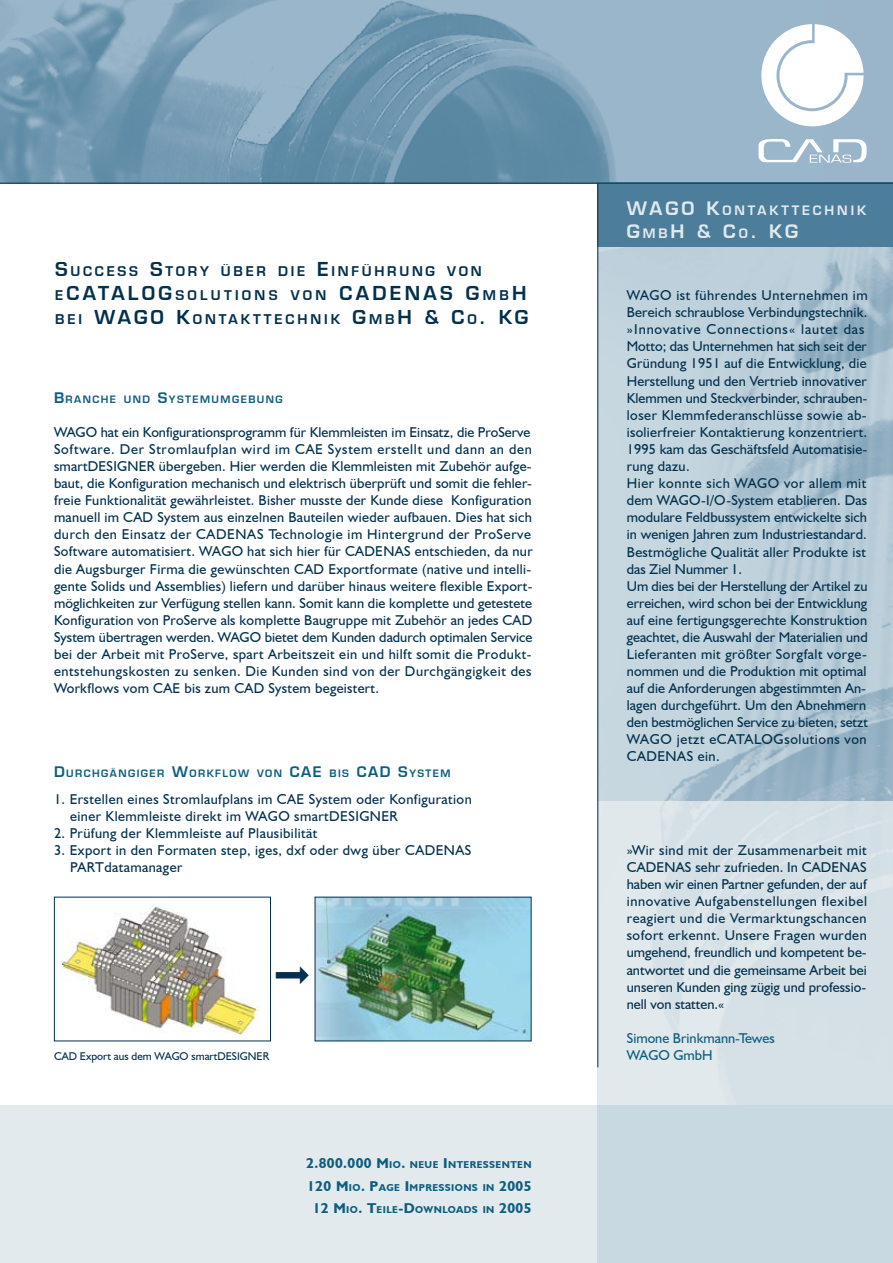
<style>
.page{position:relative;width:893px;height:1263px;background:#fff}
.page>*{position:absolute;margin:0;border:0;box-sizing:border-box;transform-origin:0 0}
.t1{font:700 18.75px "Euromode";color:#02304d}
.t2{font:700 18.15px "Euromode";color:#e3eaee}
.t3{font:14.25px/17.1px "Humanist 521 BT";letter-spacing:.02em;color:#02304d}
.t4{font:14.25px/17.1px "Humanist 521 BT";letter-spacing:.04em;color:#02304d}
.t5{font:14.25px/17.1px "Humanist 521 BT";color:#0d5e7e}
.t6{font:14.1px/17px "Humanist 521 BT";color:#02304d}
.t7{font:14.1px "Humanist 521 BT";letter-spacing:.04em;color:#02304d}
.t8{font:700 13.2px/24px "Euromode";letter-spacing:.205em;color:#02304d}
.t9{font:700 12.75px "Euromode";letter-spacing:.23em;color:#e3eaee}
.t10{font:11.25px "Humanist 521 BT";color:#02304d}
.t11{font:700 10.05px "Humanist 521 BT";letter-spacing:.045em;color:#0d5e7e}
.t12{font:700 10.05px "Euromode";letter-spacing:.145em;color:#0d5e7e}
.s1{font-size:18.75px}
.s2{font-size:13.2px}
.s3{font-size:14.25px}
.s4{font-size:18.15px}
.s5{font-size:12.75px}
.s6{font-size:14.1px}
</style>
<div class="page">
<div style="left:0;top:0;width:893px;height:184px;background:#9ab5c9"></div>
<img style="left:0;top:0;width:823px;height:183px">
<img style="left:598px;top:247px;width:295px;height:554px">
<div style="left:598px;top:183px;width:295px;height:64px;background:#4c7e9b"></div>
<div style="left:0;top:1106px;width:893px;height:157px;background:#e3eaee"></div>
<div style="left:597px;top:1106px;width:296px;height:157px;background:#c9d9e2"></div>
<svg style="left:761px;top:24px;width:103px;height:102px"></svg>
<svg style="left:759px;top:139px;width:108px;height:24px"></svg>
<hr style="left:597px;top:184px;width:1px;height:883px;background:#02304d">
<hr style="left:0;top:183px;width:893px;height:1px;background:#02304d">
<img style="left:62px;top:906px;width:197px;height:129px">
<div style="left:54px;top:897px;width:217px;height:144px;border:1px solid #02304d"></div>
<img style="left:317px;top:899px;width:212px;height:140px">
<p class="t8" style="left:55px;top:259px;width:428px"><span class="s1">S</span>UCCESS <span class="s1">S</span>TORY ÜBER DIE <span class="s1">E</span>INFÜHRUNG VON<br>E<span class="s1">CATALOG</span> SOLUTIONS VON <span class="s1">CADEN</span></p>
<h1 class="t1" style="left:424px;top:281px;width:102px">AS G<span class="s2">MB</span>H</h1>
<h1 class="t1" style="left:55px;top:305px;width:95px"><span class="s2">BEI</span> WAGO</h1>
<p class="t8" style="left:176px;top:307px;width:352px"><span class="s1">K</span>ONTAK TTECHNIK <span class="s1">G</span>MB<span class="s1">H &amp; C</span>O<span class="s1">. KG</span></p>
<p class="t12" style="left:54px;top:392px;width:230px"><span class="s3">B</span>RANCHE UND <span class="s3">S</span>YSTEMUMGEBUNG</p>
<p class="t3" style="left:54px;top:423px;width:480px">WAGO hat ein Konfigurationsprogramm für Klemmleisten im Einsatz, die ProServe Software. Der Stromlaufplan wird im CAE System erstellt und dann an den smartDESIGNER übergeben. Hier werden die Klemmleisten mit Zubehör aufge&shy;baut, die Konfiguration mechanisch und elektrisch überprüft und somit die fehler&shy;freie Funktionalität gewährleistet. Bisher musste der Kunde diese Konfiguration manuell im CAD System aus einzelnen Bauteilen wieder aufbauen. Dies hat sich durch den Einsatz der CADENAS Technologie im Hintergrund der ProServe Software automatisiert. WAGO hat sich hier für CADENAS entschieden, da nur die Augsburger Firma die gewünschten CAD Exportformate (native und intelli&shy;gente Solids und Assemblies) liefern und darüber hinaus weitere flexible Export&shy;möglichkeiten zur Verfügung stellen kann. Somit kann die komplette und getestete Konfiguration von ProServe als komplette Baugruppe mit Zubehör an jedes CAD System übertragen werden. WAGO bietet dem Kunden dadurch optimalen Service bei der Arbeit mit ProServe, spart Arbeitszeit ein und hilft somit die Produkt&shy;entstehungskosten zu senken. Die Kunden sind von der Durchgängigkeit des Workflows vom CAE bis zum CAD System begeistert.</p>
<p class="t12" style="left:54px;top:767px;width:398px"><span class="s3">D</span>URCHGÄNGIGER <span class="s3">W</span>ORKFLOW VON <span class="s3">CAE</span> BIS <span class="s3">CAD S</span>YSTEM</p>
<p class="t3" style="left:70px;top:790px;width:403px;text-indent:-16px">1. Erstellen eines Stromlaufplans im CAE System oder Konfiguration einer Klemmleiste direkt im WAGO smartDESIGNER</p>
<p class="t3" style="left:54px;top:824px;width:265px">2. Prüfung der Klemmleiste auf Plausibilität</p>
<p class="t3" style="left:70px;top:841px;width:403px;text-indent:-16px">3. Export in den Formaten step, iges, dxf oder dwg über CADENAS<br>PARTdatamanager</p>
<p class="t10" style="left:54px;top:1049px;width:217px">CAD Export aus dem WAGO smartDESIGNER</p>
<p class="t11" style="left:306px;top:1159px;width:227px"><span class="s3">2.800.000 M</span>IO<span class="s3">.</span> NEUE <span class="s3">I</span> NTERESSENTEN</p>
<p class="t11" style="left:307px;top:1181px;width:226px"><span class="s3">120 M</span>IO<span class="s3">. P</span>AGE <span class="s3">I</span> MPRESSIONS IN <span class="s3">2005</span></p>
<p class="t11" style="left:313px;top:1204px;width:220px"><span class="s3">12 M</span>IO<span class="s3">. T</span>EILE<span class="s3">-D</span>OWNLOADS IN <span class="s3">2005</span></p>
<p class="t2" style="left:627px;top:197px;width:54px">WAGO</p>
<p class="t9" style="left:707px;top:203px;width:161px"><span class="s4">K</span>ONTAK TTECHNIK</p>
<p class="t2" style="left:627px;top:220px;width:172px">G<span class="s5">MB</span>H &amp; C<span class="s5">O</span>. KG</p>
<p class="t3" style="left:627px;top:286px;width:243px">WAGO ist führendes Unternehmen im Bereich schraublose Verbindungstechnik. »Innovative Connections« lautet das Motto; das Unternehmen hat sich seit der Gründung 1951 auf die Entwicklung, die Herstellung und den Vertrieb innovativer Klemmen und Steckverbinder, schrauben&shy;loser Klemmfederanschlüsse sowie ab&shy;isolierfreier Kontaktierung konzentriert.<br>1995 kam das Geschäftsfeld Automatisie&shy;rung dazu.<br>Hier konnte sich WAGO vor allem mit dem WAGO-I/O-System etablieren. Das modulare Feldbussystem entwickelte sich in wenigen Jahren zum Industriestandard.<br>Bestmögliche Qualität aller Produkte ist das Ziel Nummer 1.</p>
<p class="t6" style="left:627px;top:577px;width:242px">Um dies bei der Herstellung der Artikel zu erreichen, wird schon bei der Entwicklung</p>
<p class="t3" style="left:627px;top:611px;width:242px;text-align:justify">auf eine fertigungsgerechte Konstruktion geachtet, die Auswahl der Materialien und Lieferanten mit größter Sorgfalt vorge&shy;nommen und die Produktion mit optimal auf die Anforderungen abgestimmten An&shy;lagen durchgeführt. Um den Abnehmern</p>
<p class="t6" style="left:627px;top:714px;width:243px">den bestmöglichen Service zu bieten, setzt</p>
<p class="t4" style="left:627px;top:731px;width:241px">WAGO jetzt eCATALOGsolutions von<br>CADENAS ein.</p>
<p class="t3" style="left:627px;top:841px;width:242px;text-align:justify">»Wir sind mit der Zusammenarbeit mit CADENAS sehr zufrieden. In CADENAS haben wir einen Partner gefunden, der auf innovative Aufgabenstellungen flexibel</p>
<p class="t7" style="left:627px;top:910px;width:241px">reagiert und die Vermarktungschancen</p>
<p class="t3" style="left:627px;top:927px;width:242px;text-align:justify"><span class="s6">so</span>fort erkennt. Unsere Fragen wurden umgehend, freundlich und kompetent be&shy;antwortet und die gemeinsame Arbeit bei unseren Kunden ging zügig und professio&shy;nell von statten.«</p>
<p class="t5" style="left:627px;top:1029px;width:150px">Simone Brinkmann-Tewes<br>WAGO GmbH</p>
</div>
